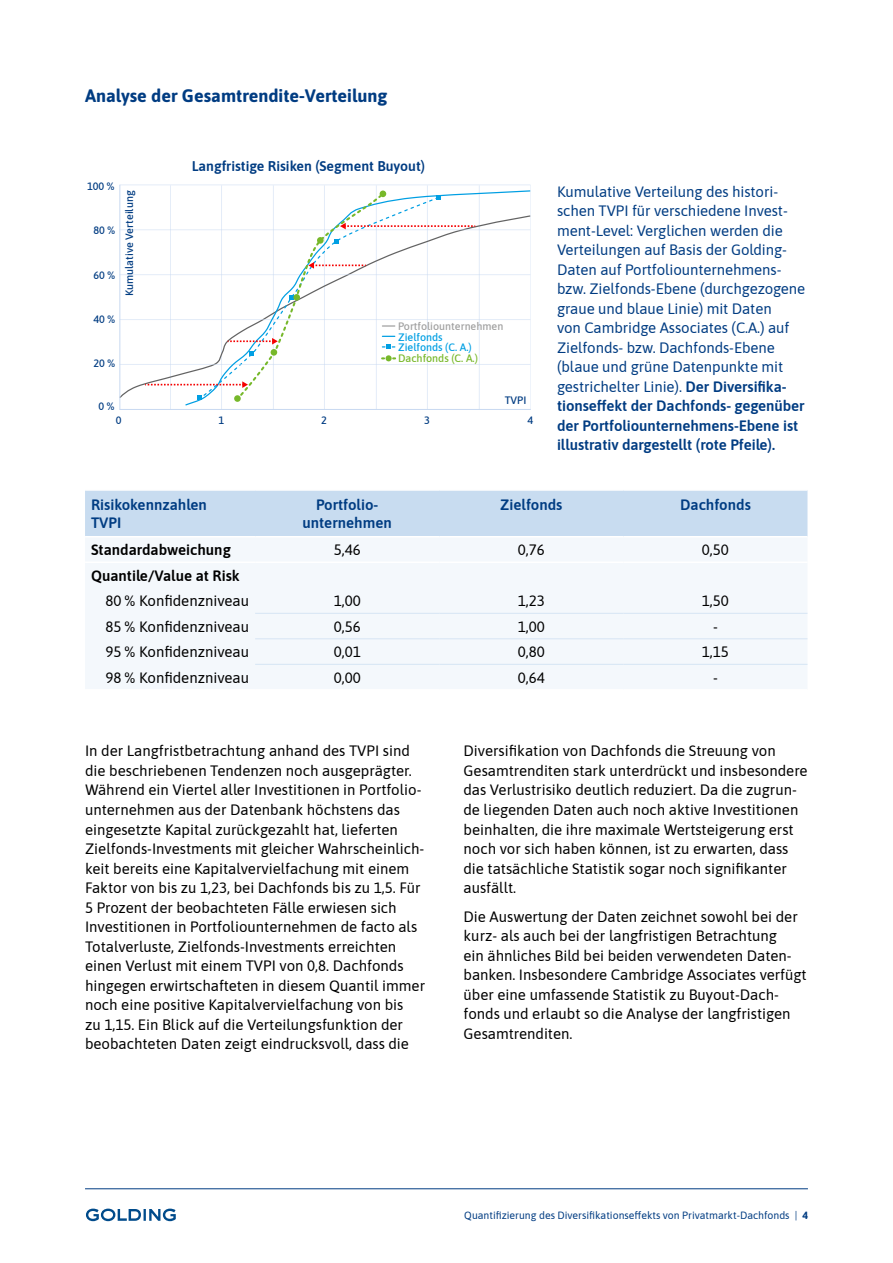
<style>
.page{position:relative;width:893px;height:1263px;background:#fff}
.page>*{position:absolute;margin:0;border:0;box-sizing:border-box;transform-origin:0 0}
.t1{font:700 18px "Asap";color:#003c82}
.t2{font:15px/19.5px "Asap";color:#000}
.t3{font:15px/19.5px "Asap";letter-spacing:-.005em;color:#003c82}
.t4{font:600 15px/18px "Asap";color:#003c82}
.t5{font:600 15px "Asap";color:#000}
.t6{font:600 14.1px "Asap";color:#003c82}
.t7{font:500 10.8px "Asap";color:#003c82}
.t8{font:500 10.8px/10.1px "Asap";color:#009fe3}
.t9{font:500 10.8px "Asap";color:#a0a0a0}
.t10{font:500 10.8px "Asap";color:#77b82a}
.t11{font:10.5px "Asap";color:#003c82}
.s1{font-weight:600}
.s2{font-weight:700}
</style>
<div class="page">
<svg style="left:86px;top:1208px;width:90px;height:13px"></svg>
<hr style="left:85px;top:1188px;width:723px;height:1px;background:#003c82">
<div style="left:85px;top:491px;width:722px;height:45px;background:#c8dcf0"></div>
<div style="left:85px;top:538px;width:722px;height:151px;background:#f4f8fc"></div>
<hr style="left:85px;top:561px;width:170px;height:2px;background:#fff">
<hr style="left:255px;top:561px;width:184px;height:2px;background:#fff">
<hr style="left:439px;top:561px;width:184px;height:2px;background:#fff">
<hr style="left:623px;top:561px;width:184px;height:2px;background:#fff">
<hr style="left:255px;top:613px;width:184px;height:1px;background:#d6e5f4">
<hr style="left:255px;top:638px;width:184px;height:1px;background:#d6e5f4">
<hr style="left:439px;top:613px;width:184px;height:1px;background:#d6e5f4">
<hr style="left:439px;top:638px;width:184px;height:1px;background:#d6e5f4">
<hr style="left:623px;top:613px;width:184px;height:1px;background:#d6e5f4">
<hr style="left:623px;top:638px;width:184px;height:1px;background:#d6e5f4">
<hr style="left:255px;top:664px;width:184px;height:1px;background:#d6e5f4">
<hr style="left:439px;top:664px;width:184px;height:1px;background:#d6e5f4">
<hr style="left:623px;top:664px;width:184px;height:1px;background:#d6e5f4">
<hr style="left:170px;top:185px;width:1px;height:224px;background:#c8d9f1">
<hr style="left:273px;top:185px;width:1px;height:224px;background:#c8d9f1">
<hr style="left:376px;top:185px;width:1px;height:224px;background:#c8d9f1">
<hr style="left:479px;top:185px;width:1px;height:224px;background:#c8d9f1">
<hr style="left:221px;top:185px;width:1px;height:224px;background:#c8d9f1">
<hr style="left:324px;top:185px;width:1px;height:224px;background:#c8d9f1">
<hr style="left:427px;top:185px;width:1px;height:224px;background:#c8d9f1">
<hr style="left:119px;top:364px;width:411px;height:1px;background:#c8d9f1">
<hr style="left:119px;top:319px;width:411px;height:1px;background:#c8d9f1">
<hr style="left:119px;top:274px;width:411px;height:1px;background:#c8d9f1">
<hr style="left:119px;top:229px;width:411px;height:1px;background:#c8d9f1">
<hr style="left:119px;top:184px;width:411px;height:1px;background:#c8d9f1">
<hr style="left:530px;top:185px;width:1px;height:224px;background:#c8d9f1">
<hr style="left:120px;top:185px;width:1px;height:225px;background:#c8d9f1">
<hr style="left:120px;top:409px;width:411px;height:1px;background:#c8d9f1">
<svg style="left:185px;top:190px;width:346px;height:217px"></svg>
<svg style="left:145px;top:191px;width:330px;height:210px"></svg>
<p class="t1" style="left:85px;top:83px;width:304px">Analyse der Gesamtrendite-Verteilung</p>
<p class="t7" style="left:87px;top:179px;width:29px">100 %</p>
<p class="t7" style="left:93px;top:223px;width:23px">80 %</p>
<p class="t7" style="left:93px;top:267px;width:23px">60 %</p>
<p class="t7" style="left:93px;top:312px;width:23px">40 %</p>
<p class="t7" style="left:93px;top:356px;width:23px">20 %</p>
<p class="t7" style="left:98px;top:399px;width:18px">0 %</p>
<p class="t7" style="left:122px;top:296px;width:107px;rotate:-90deg">Kumulative Verteilung</p>
<p class="t6" style="left:192px;top:157px;width:235px">Langfristige Risiken (Segment Buyout)</p>
<p class="t9" style="left:398px;top:319px;width:107px">Portfoliounternehmen</p>
<p class="t8" style="left:398px;top:331px;width:75px">Zielfonds<br>Zielfonds (C. A.)</p>
<p class="t10" style="left:398px;top:351px;width:81px">Dachfonds (C. A.)</p>
<p class="t7" style="left:505px;top:393px;width:23px">TVPI</p>
<p class="t7" style="left:116px;top:413px;width:7px">0</p>
<p class="t7" style="left:218px;top:412px;width:7px">1</p>
<p class="t7" style="left:321px;top:412px;width:7px">2</p>
<p class="t7" style="left:424px;top:412px;width:7px">3</p>
<p class="t7" style="left:527px;top:412px;width:7px">4</p>
<p class="t3" style="left:557px;top:181px;width:250px">Kumulative Verteilung des histori&shy;schen TVPI für verschiedene Invest&shy;ment-Level: Verglichen werden die Verteilungen auf Basis der Golding-Daten auf Portfoliounternehmens&shy;bzw. Zielfonds-Ebene (durchgezogene graue und blaue Linie) mit Daten<br>von Cambridge Associates (C.A.) auf Zielfonds- bzw. Dachfonds-Ebene (blaue und grüne Datenpunkte mit gestrichelter Linie). <span class="s1">Der Diversifika&shy;tionseffekt der Dachfonds- gegenüber der Portfoliounternehmens-Ebene ist illustrativ dargestellt (rote Pfeile).</span></p>
<p class="t4" style="left:91px;top:495px;width:117px">Risikokennzahlen<br>TVPI</p>
<p class="t4" style="left:302px;top:495px;width:91px;text-align:center">Portfolio&shy;unternehmen</p>
<p class="t4" style="left:500px;top:495px;width:64px">Zielfonds</p>
<p class="t4" style="left:680px;top:495px;width:72px">Dachfonds</p>
<p class="t5" style="left:91px;top:539px;width:141px">Standardabweichung</p>
<p class="t2" style="left:334px;top:539px;width:29px">5,46</p>
<p class="t2" style="left:518px;top:539px;width:29px">0,76</p>
<p class="t2" style="left:702px;top:539px;width:29px">0,50</p>
<p class="t5" style="left:91px;top:565px;width:150px">Quantile/Value at Risk</p>
<p class="t2" style="left:106px;top:590px;width:145px">80 % Konfidenzniveau</p>
<p class="t2" style="left:334px;top:590px;width:29px">1,00</p>
<p class="t2" style="left:518px;top:590px;width:29px">1,23</p>
<p class="t2" style="left:702px;top:590px;width:29px">1,50</p>
<p class="t2" style="left:106px;top:616px;width:145px">85 % Konfidenzniveau</p>
<p class="t2" style="left:334px;top:616px;width:29px">0,56</p>
<p class="t2" style="left:518px;top:616px;width:29px">1,00</p>
<p class="t2" style="left:713px;top:616px;width:6px">-</p>
<p class="t2" style="left:106px;top:641px;width:145px">95 % Konfidenzniveau</p>
<p class="t2" style="left:334px;top:641px;width:29px">0,01</p>
<p class="t2" style="left:518px;top:641px;width:29px">0,80</p>
<p class="t2" style="left:702px;top:641px;width:29px">1,15</p>
<p class="t2" style="left:106px;top:667px;width:145px">98 % Konfidenzniveau</p>
<p class="t2" style="left:334px;top:667px;width:29px">0,00</p>
<p class="t2" style="left:518px;top:667px;width:29px">0,64</p>
<p class="t2" style="left:713px;top:667px;width:6px">-</p>
<p class="t2" style="left:85px;top:741px;width:342px">In der Langfristbetrachtung anhand des TVPI sind die beschriebenen Tendenzen noch ausgeprägter.<br>Während ein Viertel aller Investitionen in Portfolio&shy;unternehmen aus der Datenbank höchstens das eingesetzte Kapital zurückgezahlt hat, lieferten Zielfonds-Investments mit gleicher Wahrscheinlich&shy;keit bereits eine Kapitalvervielfachung mit einem Faktor von bis zu 1,23, bei Dachfonds bis zu 1,5. Für 5 Prozent der beobachteten Fälle erwiesen sich Investitionen in Portfoliounternehmen de facto als Totalverluste, Zielfonds-Investments erreichten einen Verlust mit einem TVPI von 0,8. Dachfonds hingegen erwirtschafteten in diesem Quantil immer noch eine positive Kapitalvervielfachung von bis<br>zu 1,15. Ein Blick auf die Verteilungsfunktion der beobachteten Daten zeigt eindrucksvoll, dass die</p>
<p class="t2" style="left:463px;top:741px;width:346px">Diversifikation von Dachfonds die Streuung von Gesamtrenditen stark unterdrückt und insbesondere das Verlustrisiko deutlich reduziert. Da die zugrun&shy;de liegenden Daten auch noch aktive Investitionen beinhalten, die ihre maximale Wertsteigerung erst noch vor sich haben können, ist zu erwarten, dass die tatsächliche Statistik sogar noch signifikanter ausfällt.</p>
<p class="t2" style="left:463px;top:906px;width:345px">Die Auswertung der Daten zeichnet sowohl bei der kurz- als auch bei der langfristigen Betrachtung<br>ein ähnliches Bild bei beiden verwendeten Daten&shy;banken. Insbesondere Cambridge Associates verfügt über eine umfassende Statistik zu Buyout-Dach&shy;fonds und erlaubt so die Analyse der langfristigen Gesamtrenditen.</p>
<p class="t11" style="left:464px;top:1208px;width:345px">Quantifizierung des Diversifikationseffekts von Privatmarkt-Dachfonds | <span class="s2">4</span></p>
</div>
